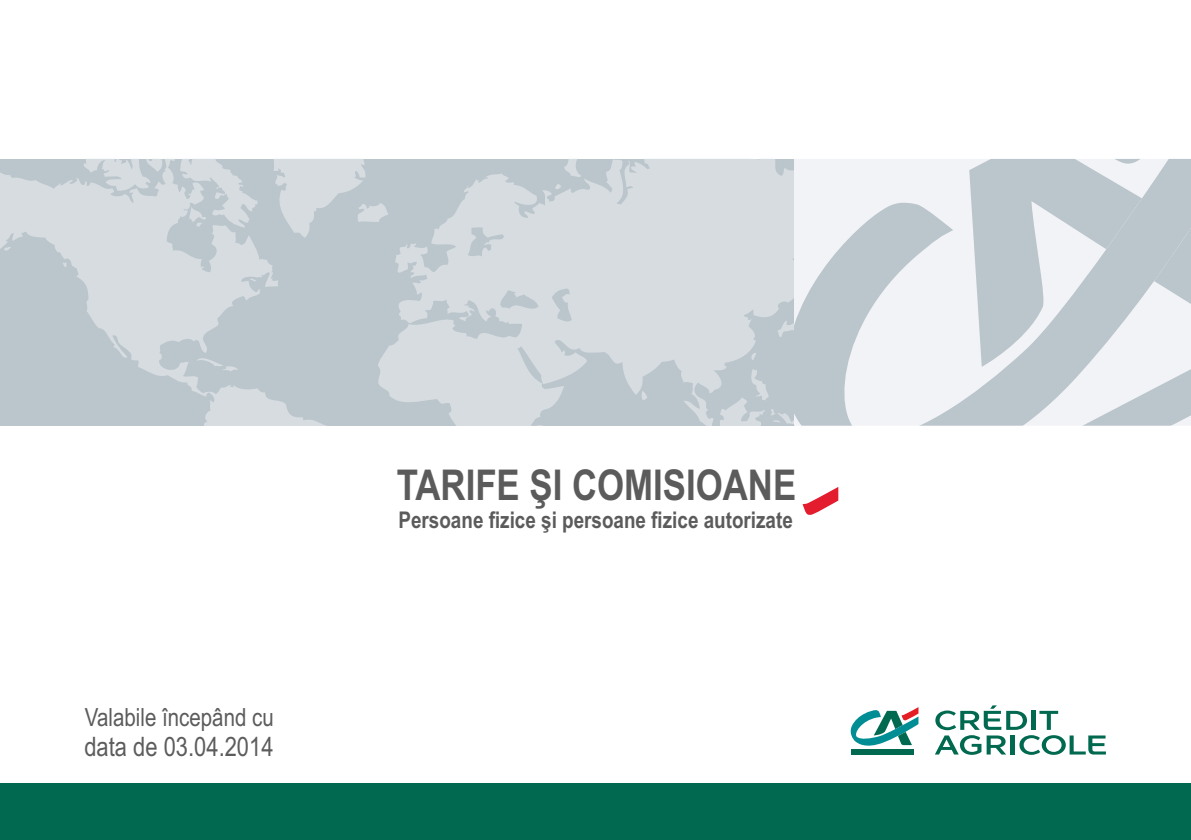
<style>
.page{position:relative;width:1191px;height:840px;background:#fff}
.page>*{position:absolute;margin:0;border:0;box-sizing:border-box;transform-origin:0 0}
.t1{font:700 42.4px "Arial Narrow";color:#5b5b5b}
.t2{font:26.8px "Arial Narrow";color:#5c5c5c}
.t3{font:25px "Arial Narrow";color:#5b5b5b}
.t4{font:700 23px "Arial Narrow";color:#5b5b5b}
</style>
<div class="page">
<div style="left:0;top:782px;width:1191px;height:57px;background:#006950"></div>
<svg style="left:0;top:159px;width:794px;height:266px;background:#c9d1d6"></svg>
<svg style="left:794px;top:159px;width:88px;height:266px;fill:#f2f3f6"></svg>
<svg style="left:882px;top:159px;width:309px;height:266px"></svg>
<svg style="left:802px;top:487px;width:36px;height:28px"></svg>
<div style="left:851px;top:748px;width:63px;height:6px;background:#006950"></div>
<svg style="left:850px;top:707px;width:68px;height:42px"></svg>
<svg style="left:935px;top:705px;width:171px;height:49px"></svg>
<p class="t3" style="left:85px;top:707px;width:190px">Valabile începând cu</p>
<p class="t2" style="left:84px;top:735px;width:191px">data de 03.04.2014</p>
<h1 class="t1" style="left:397px;top:469px;width:401px">TARIFE ŞI COMISIOANE</h1>
<p class="t4" style="left:398px;top:511px;width:396px">Persoane fizice şi persoane fizice autorizate</p>
</div>
